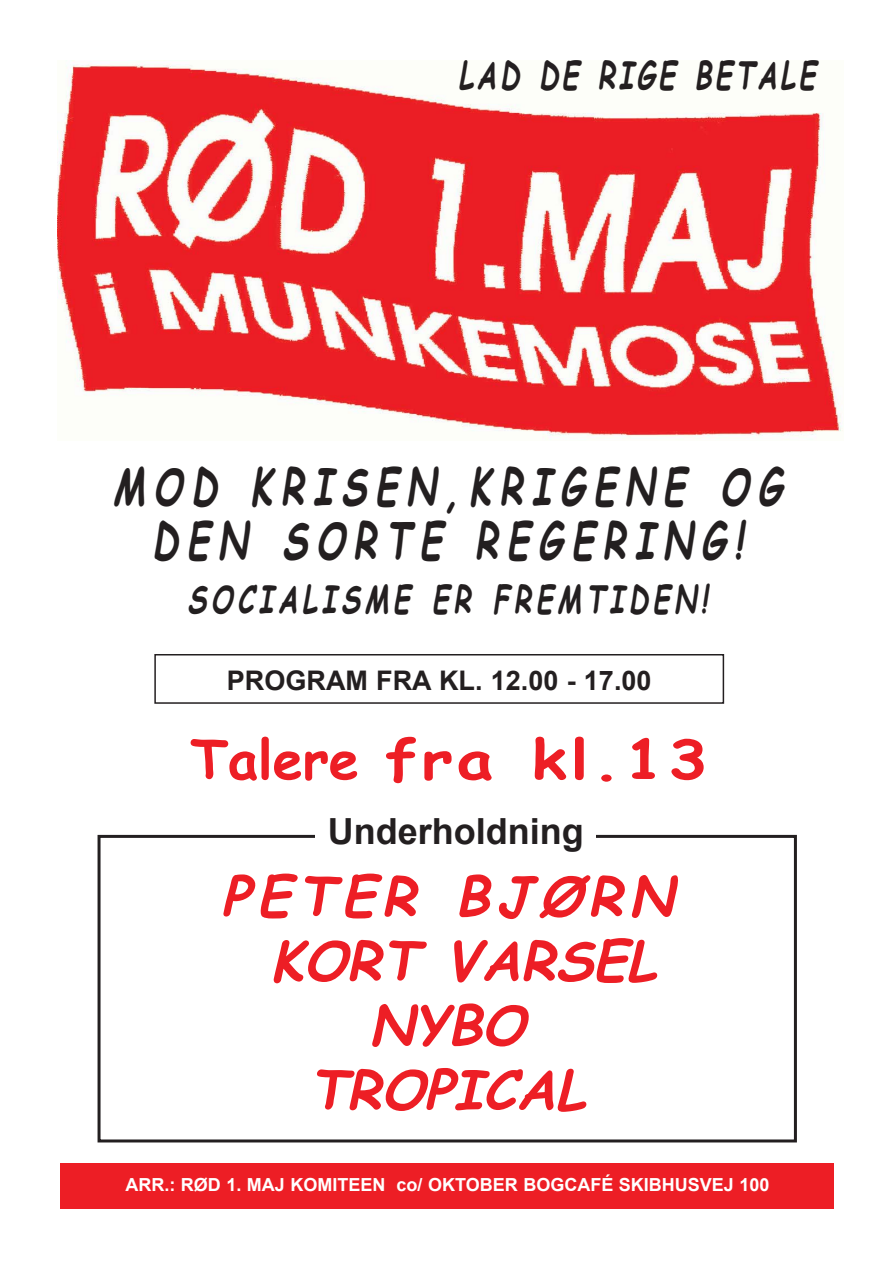
<style>
.page{position:relative;width:893px;height:1263px;background:#fff}
.page>*{position:absolute;margin:0;border:0;box-sizing:border-box;transform-origin:0 0}
.t1{font:italic 700 54px/64.5px "Comic Sans MS";color:#ed1e25;text-align:center}
.t2{font:700 54px "Comic Sans MS";color:#ed1e25}
.t3{font:italic 700 50.4px/54px "Comic Sans MS";color:#231f20;text-align:center;scale:.71 1}
.t4{font:italic 700 37.8px "Comic Sans MS";color:#231f20;scale:.71 1}
.t5{font:700 36px "Arial";color:#231f20}
.t6{font:700 27px "Arial";color:#231f20}
.t7{font:700 18px "Arial";color:#fff}
</style>
<div class="page">
<img style="left:58px;top:60px;width:785px;height:380px">
<div style="left:60px;top:1163px;width:774px;height:46px;background:#ed1e25"></div>
<div style="left:97px;top:835px;width:699px;height:307px;border:3px solid #231f20"></div>
<div style="left:315px;top:816px;width:281px;height:43px;background:#fff"></div>
<div style="left:154px;top:654px;width:570px;height:50px;border:2px solid #231f20"></div>
<h3 class="t4" style="left:458px;top:47px;width:515px">LAD DE RIGE BETALE</h3>
<h2 class="t3" style="left:113px;top:458px;width:958px">MOD KRISEN,KRIGENE OG<br>DEN SORTE REGERING!</h2>
<h3 class="t4" style="left:187px;top:571px;width:744px">SOCIALISME ER FREMTIDEN!</h3>
<h3 class="t6" style="left:227px;top:665px;width:426px">PROGRAM FRA KL. 12.00 - 17.00</h3>
<h1 class="t2" style="left:190px;top:719px;width:519px">Talere fra kl.13</h1>
<h3 class="t5" style="left:328px;top:811px;width:257px">Underholdning</h3>
<h1 class="t1" style="left:221px;top:862px;width:469px">PETER BJØRN<br>KORT VARSEL<br>NYBO<br>TROPICAL</h1>
<p class="t7" style="left:125px;top:1174px;width:645px">ARR.: RØD 1. MAJ KOMITEEN co/ OKTOBER BOGCAFÉ SKIBHUSVEJ 100</p>
</div>
